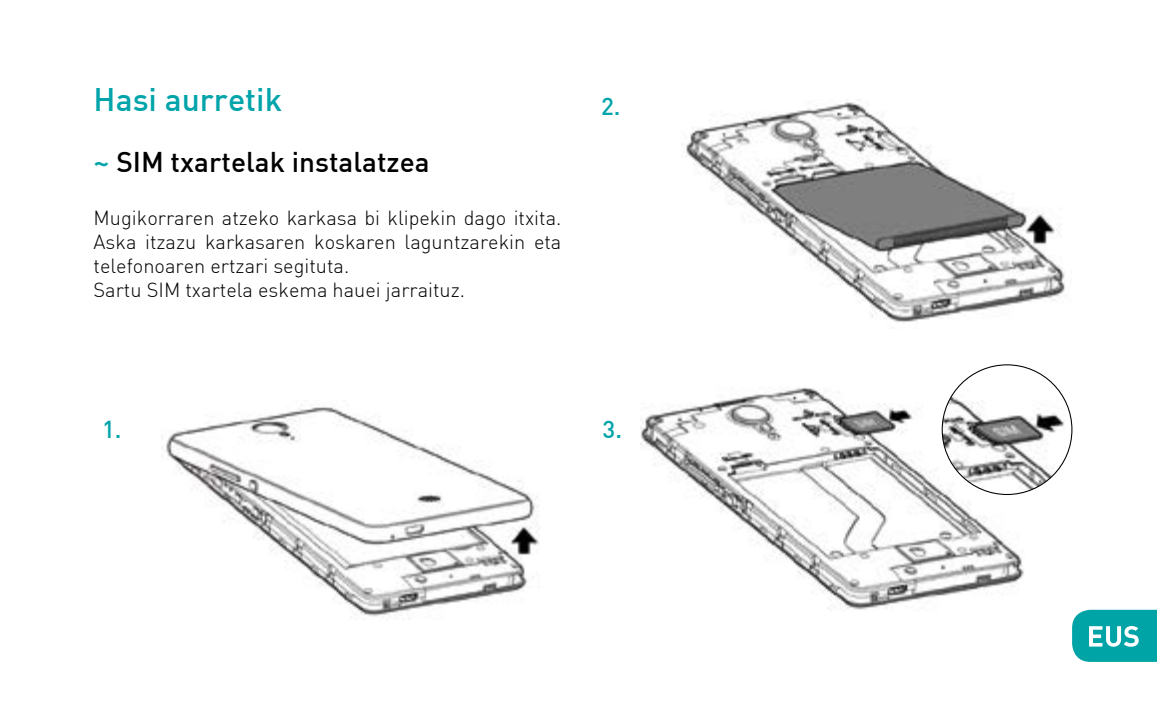
<style>
.page{position:relative;width:1157px;height:703px;background:#fff}
.page>*{position:absolute;margin:0;border:0;box-sizing:border-box;transform-origin:0 0}
.t1{font:500 32px "DIN";color:#00a4aa}
.t2{font:500 28px "DIN";color:#000}
.t3{font:500 24px "DIN";color:#00a4aa}
.t4{font:300 20px/24px "DIN";color:#000}
.s1{color:#00a4aa}
</style>
<div class="page">
<svg style="left:1072px;top:610px;width:85px;height:52px;background:#25b0b3"></svg>
<img style="left:682px;top:99px;width:383px;height:223px">
<img style="left:640px;top:387px;width:384px;height:223px">
<img style="left:942px;top:373px;width:129px;height:121px">
<img style="left:162px;top:404px;width:377px;height:216px">
<h1 class="t1" style="left:94px;top:79px;width:190px">Hasi aurretik</h1>
<h2 class="t2" style="left:94px;top:144px;width:337px"><span class="s1">~</span> SIM txartelak instalatzea</h2>
<p class="t4" style="left:94px;top:206px;width:469px">Mugikorraren atzeko karkasa bi klipekin dago itxita.<br>Aska itzazu karkasaren koskaren laguntzarekin eta telefonoaren ertzari segituta.<br>Sartu SIM txartela eskema hauei jarraituz.</p>
<p class="t3" style="left:601px;top:91px;width:21px">2.</p>
<p class="t3" style="left:102px;top:414px;width:21px">1.</p>
<p class="t3" style="left:602px;top:414px;width:21px">3.</p>
</div>
